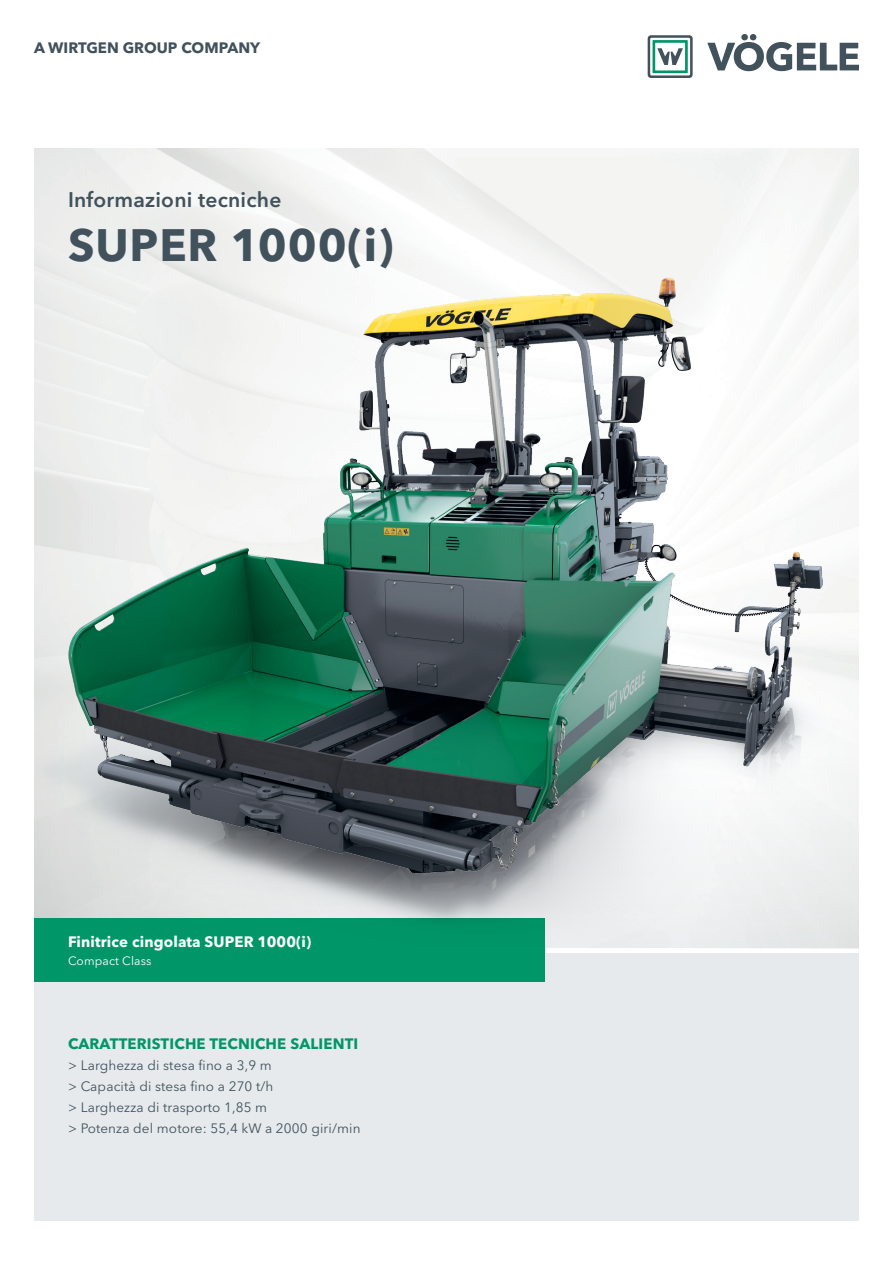
<style>
.page{position:relative;width:893px;height:1263px;background:#fff}
.page>*{position:absolute;margin:0;border:0;box-sizing:border-box;transform-origin:0 0}
.t1{font:700 45px "Avenir Next LT Pro";letter-spacing:.02em;color:#41525c}
.t2{font:600 21px "Avenir Next LT Pro";letter-spacing:.01em;color:#41525c}
.t3{font:700 15px "Avenir Next LT Pro";letter-spacing:.01em;color:#009667}
.t4{font:700 15px "Avenir Next LT Pro";letter-spacing:.01em;color:#fff}
.t5{font:700 15px "Avenir Next LT Pro";color:#41525c}
.t6{font:13.5px/21px "Avenir Next LT Pro";letter-spacing:.01em;color:#41525c}
.t7{font:12px "Avenir Next LT Pro";letter-spacing:.01em;color:#fff}
</style>
<div class="page">
<div style="left:34px;top:952px;width:825px;height:268px;background:#e6eaed"></div>
<svg style="left:707px;top:34px;width:152px;height:37px"></svg>
<svg style="left:648px;top:35px;width:45px;height:43px"></svg>
<div style="left:34px;top:919px;width:510px;height:63px;background:#009667"></div>
<img style="left:34px;top:149px;width:825px;height:798px">
<img style="left:51px;top:149px;width:804px;height:782px">
<p class="t5" style="left:34px;top:39px;width:228px">A WIRTGEN GROUP COMPANY</p>
<h2 class="t2" style="left:68px;top:187px;width:215px">Informazioni tecniche</h2>
<h1 class="t1" style="left:68px;top:218px;width:327px">SUPER 1000(i)</h1>
<p class="t4" style="left:68px;top:933px;width:245px">Finitrice cingolata SUPER 1000(i)</p>
<p class="t7" style="left:68px;top:954px;width:85px">Compact Class</p>
<p class="t3" style="left:68px;top:1034px;width:292px">CARATTERISTICHE TECNICHE SALIENTI</p>
<p class="t6" style="left:68px;top:1055px;width:294px">&gt; Larghezza di stesa fino a 3,9 m<br>&gt; Capacità di stesa fino a 270 t/h<br>&gt; Larghezza di trasporto 1,85 m<br>&gt; Potenza del motore: 55,4 kW a 2000 giri/min</p>
</div>
